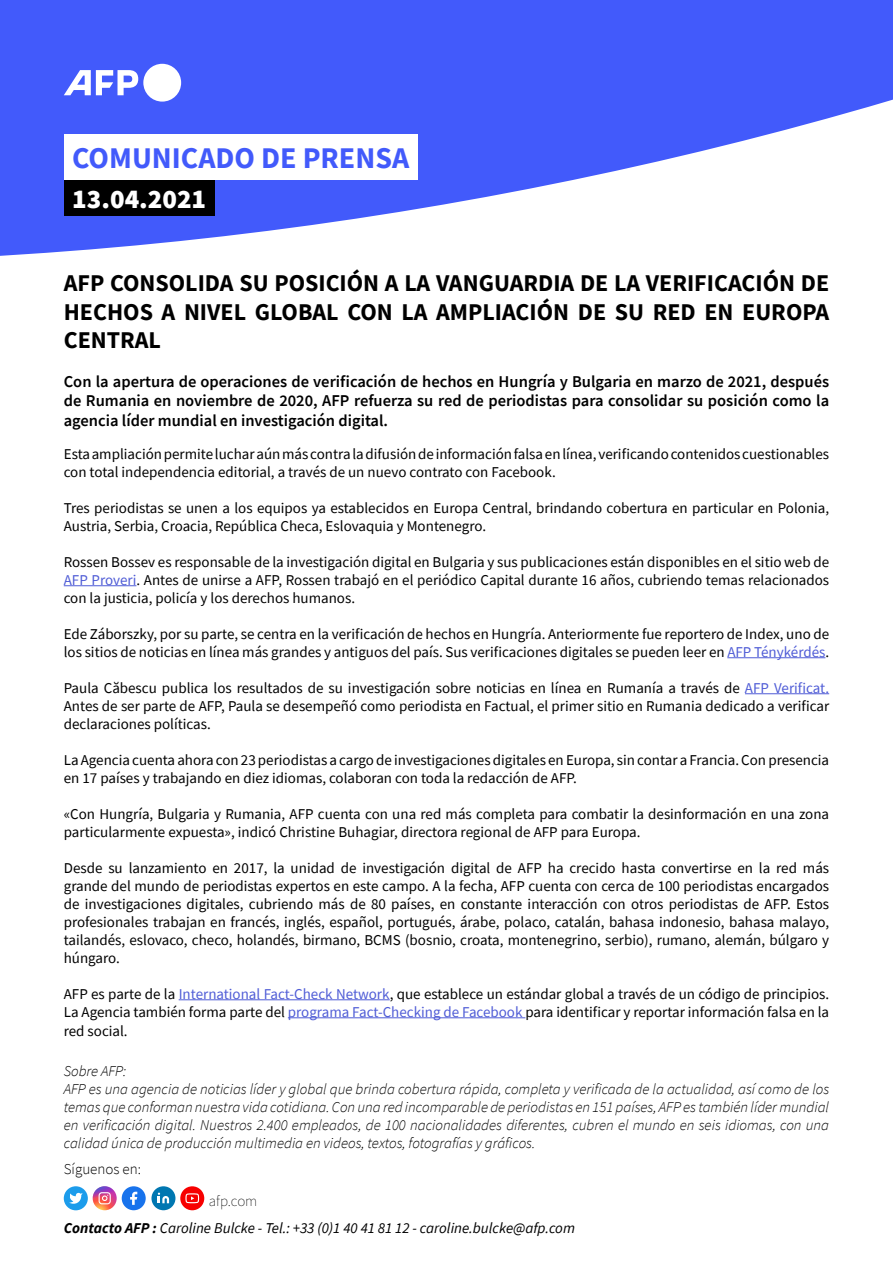
<style>
.page{position:relative;width:893px;height:1263px;background:#fff}
.page>*{position:absolute;margin:0;border:0;box-sizing:border-box;transform-origin:0 0}
.t1{font:700 30px "Source Sans Pro";color:#425afb}
.t2{font:900 27px "Source Sans Pro";color:#fff}
.t3{font:700 24px/28.8px "Source Sans Pro";color:#000;text-align:justify}
.t4{font:600 16.5px/19.2px "Source Sans Pro";color:#000;text-align:justify}
.t5{font:15px/18px "Source Sans Pro";color:#000}
.t6{font:italic 300 15px/18px "Source Sans Pro";color:#000}
.t7{font:italic 15px "Source Sans Pro";color:#000}
.t8{font:300 15px "Source Sans Pro";color:#000}
.t9{font:200 15px "Source Sans Pro";color:#000}
.s1{color:#4f5cd6}
.s2{font-weight:700}
</style>
<div class="page">
<hr style="left:64px;top:585px;width:72px;height:1px;background:#4f5cd6">
<hr style="left:727px;top:657px;width:98px;height:1px;background:#4f5cd6">
<hr style="left:745px;top:693px;width:84px;height:1px;background:#4f5cd6">
<hr style="left:179px;top:999px;width:211px;height:1px;background:#4f5cd6">
<hr style="left:288px;top:1017px;width:237px;height:1px;background:#4f5cd6">
<svg style="left:0;top:0;width:893px;height:256px;fill:#425afb"></svg>
<div style="left:64px;top:180px;width:151px;height:36px;background:#000"></div>
<div style="left:64px;top:134px;width:354px;height:46px;background:#fff"></div>
<svg style="left:64px;top:64px;width:117px;height:38px"></svg>
<div style="left:122px;top:1186px;width:24px;height:24px;background:#1873ec;border-radius:50%"></div>
<svg style="left:130px;top:1192px;width:7px;height:13px"></svg>
<div style="left:64px;top:1186px;width:24px;height:24px;background:#1c9ceb;border-radius:50%"></div>
<svg style="left:69px;top:1192px;width:13px;height:12px"></svg>
<div style="left:151px;top:1186px;width:24px;height:24px;background:#0077b1;border-radius:50%"></div>
<svg style="left:158px;top:1192px;width:11px;height:11px"></svg>
<svg style="left:93px;top:1186px;width:24px;height:24px"></svg>
<div style="left:180px;top:1186px;width:24px;height:24px;background:#f70000;border-radius:50%"></div>
<svg style="left:185px;top:1193px;width:14px;height:10px"></svg>
<h1 class="t1" style="left:72px;top:138px;width:338px">COMUNICADO DE PRENSA</h1>
<h2 class="t2" style="left:72px;top:180px;width:135px">13.04.2021</h2>
<h3 class="t3" style="left:64px;top:268px;width:767px">AFP CONSOLIDA SU POSICIÓN A LA VANGUARDIA DE LA VERIFICACIÓN DE HECHOS A NIVEL GLOBAL CON LA AMPLIACIÓN DE SU RED EN EUROPA CENTRAL</h3>
<p class="t4" style="left:64px;top:372px;width:767px">Con la apertura de operaciones de verificación de hechos en Hungría y Bulgaria en marzo de 2021, después de Rumania en noviembre de 2020, AFP refuerza su red de periodistas para consolidar su posición como la agencia líder mundial en investigación digital.</p>
<p class="t5" style="left:64px;top:444px;width:767px">Esta ampliación permite luchar aún más contra la difusión de información falsa en línea, verificando contenidos cuestionables con total independencia editorial, a través de un nuevo contrato con Facebook.</p>
<p class="t5" style="left:64px;top:498px;width:767px">Tres periodistas se unen a los equipos ya establecidos en Europa Central, brindando cobertura en particular en Polonia,<br>Austria, Serbia, Croacia, República Checa, Eslovaquia y Montenegro.</p>
<p class="t5" style="left:64px;top:552px;width:767px;text-align:justify">Rossen Bossev es responsable de la investigación digital en Bulgaria y sus publicaciones están disponibles en el sitio web de <span class="s1">AFP Proveri</span>. Antes de unirse a AFP, Rossen trabajó en el periódico Capital durante 16 años, cubriendo temas relacionados con la justicia, policía y los derechos humanos.</p>
<p class="t5" style="left:64px;top:624px;width:767px">Ede Záborszky, por su parte, se centra en la verificación de hechos en Hungría. Anteriormente fue reportero de Index, uno de los sitios de noticias en línea más grandes y antiguos del país. Sus verificaciones digitales se pueden leer en <span class="s1">AFP Ténykérdés</span>.</p>
<p class="t5" style="left:64px;top:678px;width:767px;text-align:justify">Paula Căbescu publica los resultados de su investigación sobre noticias en línea en Rumanía a través de <span class="s1">AFP Verificat.<br></span>Antes de ser parte de AFP, Paula se desempeñó como periodista en Factual, el primer sitio en Rumania dedicado a verificar declaraciones políticas.</p>
<p class="t5" style="left:64px;top:750px;width:767px">La Agencia cuenta ahora con 23 periodistas a cargo de investigaciones digitales en Europa, sin contar a Francia. Con presencia en 17 países y trabajando en diez idiomas, colaboran con toda la redacción de AFP.</p>
<p class="t5" style="left:64px;top:804px;width:767px">«Con Hungría, Bulgaria y Rumania, AFP cuenta con una red más completa para combatir la desinformación en una zona particularmente expuesta», indicó Christine Buhagiar, directora regional de AFP para Europa.</p>
<p class="t5" style="left:64px;top:858px;width:767px;text-align:justify">Desde su lanzamiento en 2017, la unidad de investigación digital de AFP ha crecido hasta convertirse en la red más grande del mundo de periodistas expertos en este campo. A la fecha, AFP cuenta con cerca de 100 periodistas encargados de investigaciones digitales, cubriendo más de 80 países, en constante interacción con otros periodistas de AFP. Estos profesionales trabajan en francés, inglés, español, portugués, árabe, polaco, catalán, bahasa indonesio, bahasa malayo, tailandés, eslovaco, checo, holandés, birmano, BCMS (bosnio, croata, montenegrino, serbio), rumano, alemán, búlgaro y húngaro.</p>
<p class="t5" style="left:64px;top:984px;width:767px">AFP es parte de la <span class="s1">International Fact-Check Network</span>, que establece un estándar global a través de un código de principios.<br>La Agencia también forma parte del <span class="s1">programa Fact-Checking de Facebook</span> para identificar y reportar información falsa en la</p>
<p class="t5" style="left:64px;top:1022px;width:65px">red social.</p>
<p class="t6" style="left:64px;top:1062px;width:767px">Sobre AFP:<br>AFP es una agencia de noticias líder y global que brinda cobertura rápida, completa y verificada de la actualidad, así como de los temas que conforman nuestra vida cotidiana. Con una red incomparable de periodistas en 151 países, AFP es también líder mundial en verificación digital. Nuestros 2.400 empleados, de 100 nacionalidades diferentes, cubren el mundo en seis idiomas, con una calidad única de producción multimedia en videos, textos, fotografías y gráficos.</p>
<p class="t8" style="left:64px;top:1160px;width:79px">Síguenos en:</p>
<p class="t9" style="left:209px;top:1191px;width:50px">afp.com</p>
<p class="t7" style="left:64px;top:1218px;width:513px"><span class="s2">Contacto AFP :</span> Caroline Bulcke - Tel.: +33 (0)1 40 41 81 12 - caroline.bulcke@afp.com</p>
</div>
